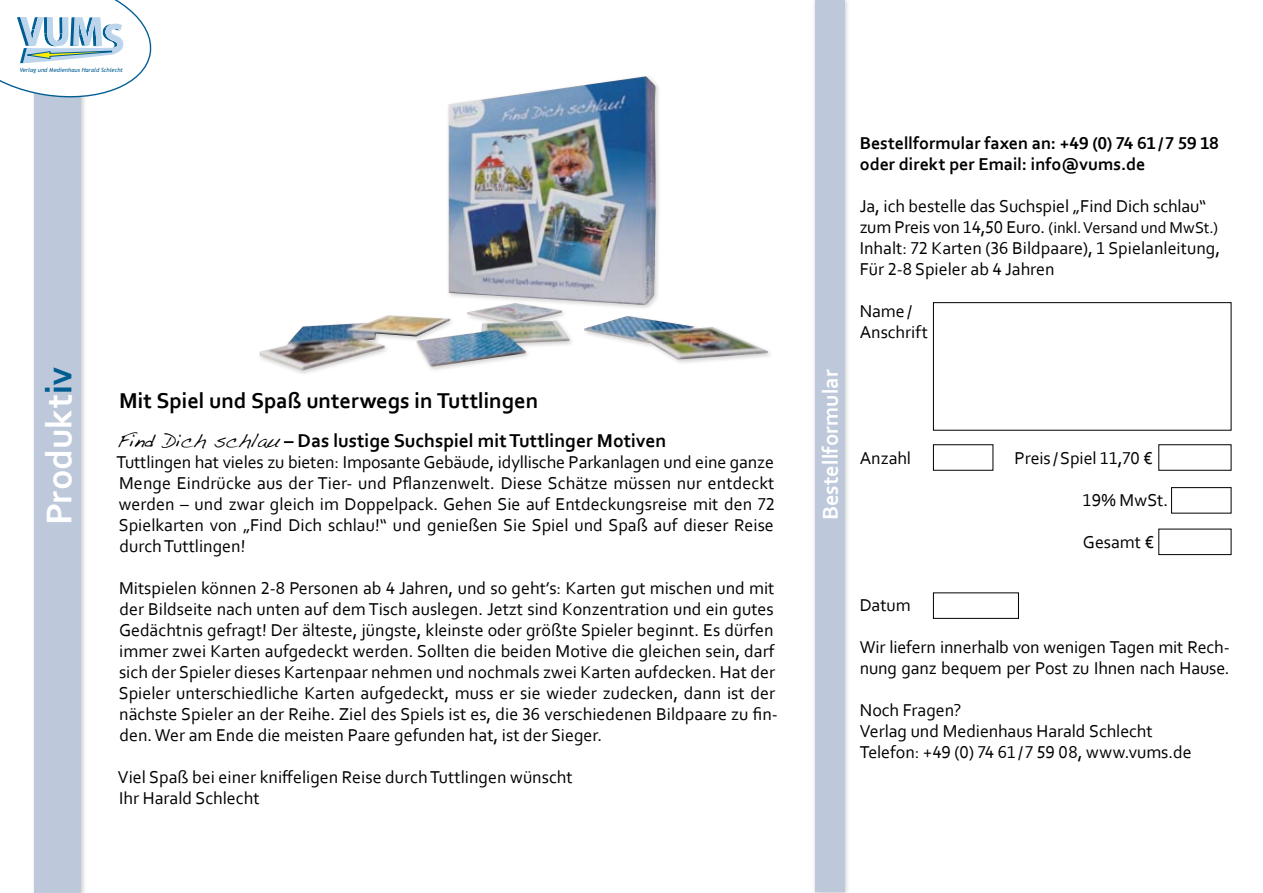
<style>
.page{position:relative;width:1263px;height:893px;background:#fff}
.page>*{position:absolute;margin:0;border:0;box-sizing:border-box;transform-origin:0 0}
.t1{font:700 37.5px "Corbel";letter-spacing:-.005em;color:#fff}
.t2{font:700 22.5px "Corbel";color:#000}
.t3{font:700 22.5px "Corbel";color:#fff}
.t4{font:700 19.5px "Corbel";color:#000}
.t5{font:18px/21px "Corbel";color:#000}
.t6{font:700 18px/21px "Corbel";color:#000}
.t7{font:16.5px "Corbel";letter-spacing:-.01em;color:#000}
.t8{font:italic 5.85px "Trebuchet MS";color:#005d92}
.s1{color:#005d92}
.s2{font-family:"Handwriting Dakota";font-weight:400}
.s3{font-size:18px}
</style>
<div class="page">
<div style="left:31px;top:0;width:56px;height:893px;background:#000;opacity:.2"></div>
<div style="left:34px;top:0;width:47px;height:893px;background:#bdc8db"></div>
<img style="left:260px;top:76px;width:508px;height:295px">
<svg style="left:0;top:0;width:152px;height:103px"></svg>
<div style="left:1171px;top:487px;width:60px;height:26px;border:1px solid #000"></div>
<div style="left:1158px;top:529px;width:73px;height:26px;border:1px solid #000"></div>
<div style="left:933px;top:592px;width:86px;height:27px;border:1px solid #000"></div>
<div style="left:933px;top:302px;width:298px;height:129px;border:1px solid #000"></div>
<div style="left:811px;top:0;width:39px;height:893px;background:#000;opacity:.2"></div>
<div style="left:815px;top:0;width:29px;height:892px;background:#bdc8db"></div>
<p class="t8" style="left:20px;top:66px;width:105px">Verlag und Medienhaus Harald Schlecht</p>
<h1 class="t1" style="left:36px;top:525px;width:160px;rotate:-90deg">Produkt<span class="s1">iv</span></h1>
<p class="t2" style="left:119px;top:386px;width:420px">Mit Spiel und Spaß unterwegs in Tuttlingen</p>
<p class="t4" style="left:117px;top:428px;width:551px"><span class="s2">Find Dich schlau</span> – Das lustige Suchspiel mit Tuttlinger Motiven</p>
<p class="t5" style="left:116px;top:451px;width:660px;text-align:justify">Tuttlingen hat vieles zu bieten: Imposante Gebäude, idyllische Parkanlagen und eine ganze Menge Eindrücke aus der Tier- und Pflanzenwelt. Diese Schätze müssen nur entdeckt werden – und zwar gleich im Doppelpack. Gehen Sie auf Entdeckungsreise mit den 72<br>Spielkarten von „Find Dich schlau!“ und genießen Sie Spiel und Spaß auf dieser Reise durch Tuttlingen!</p>
<p class="t5" style="left:119px;top:577px;width:661px">Mitspielen können 2-8 Personen ab 4 Jahren, und so geht’s: Karten gut mischen und mit der Bildseite nach unten auf dem Tisch auslegen. Jetzt sind Konzentration und ein gutes Gedächtnis gefragt! Der älteste, jüngste, kleinste oder größte Spieler beginnt. Es dürfen immer zwei Karten aufgedeckt werden. Sollten die beiden Motive die gleichen sein, darf sich der Spieler dieses Kartenpaar nehmen und nochmals zwei Karten aufdecken. Hat der Spieler unterschiedliche Karten aufgedeckt, muss er sie wieder zudecken, dann ist der nächste Spieler an der Reihe. Ziel des Spiels ist es, die 36 verschiedenen Bildpaare zu fin&shy;den. Wer am Ende die meisten Paare gefunden hat, ist der Sieger.</p>
<p class="t5" style="left:118px;top:766px;width:456px">Viel Spaß bei einer kniffeligen Reise durch Tuttlingen wünscht<br>Ihr Harald Schlecht</p>
<p class="t3" style="left:817px;top:520px;width:152px;rotate:-90deg">Bestellformular</p>
<p class="t6" style="left:860px;top:132px;width:361px">Bestellformular faxen an: +49 (0) 74 61 / 7 59 18 oder direkt per Email: info@vums.de</p>
<p class="t5" style="left:860px;top:195px;width:348px">Ja, ich bestelle das Suchspiel „Find Dich schlau“</p>
<p class="t7" style="left:860px;top:217px;width:360px"><span class="s3">zum Preis von 14,50 Euro.</span> (inkl.Versand und MwSt.)</p>
<p class="t5" style="left:860px;top:237px;width:362px">Inhalt: 72 Karten (36 Bildpaare), 1 Spielanleitung,<br>Für 2-8 Spieler ab 4 Jahren</p>
<p class="t5" style="left:860px;top:300px;width:70px">Name /<br>Anschrift</p>
<p class="t5" style="left:860px;top:447px;width:53px">Anzahl</p>
<p class="t5" style="left:1014px;top:447px;width:140px">Preis /Spiel 11,70 €</p>
<p class="t5" style="left:1083px;top:489px;width:87px">19% MwSt.</p>
<p class="t5" style="left:1083px;top:531px;width:73px">Gesamt €</p>
<p class="t5" style="left:860px;top:594px;width:53px">Datum</p>
<p class="t5" style="left:860px;top:636px;width:371px">Wir liefern innerhalb von wenigen Tagen mit Rech&shy;nung ganz bequem per Post zu Ihnen nach Hause.</p>
<p class="t5" style="left:860px;top:699px;width:333px">Noch Fragen?<br>Verlag und Medienhaus Harald Schlecht<br>Telefon: +49 (0) 74 61 / 7 59 08, www.vums.de</p>
</div>
